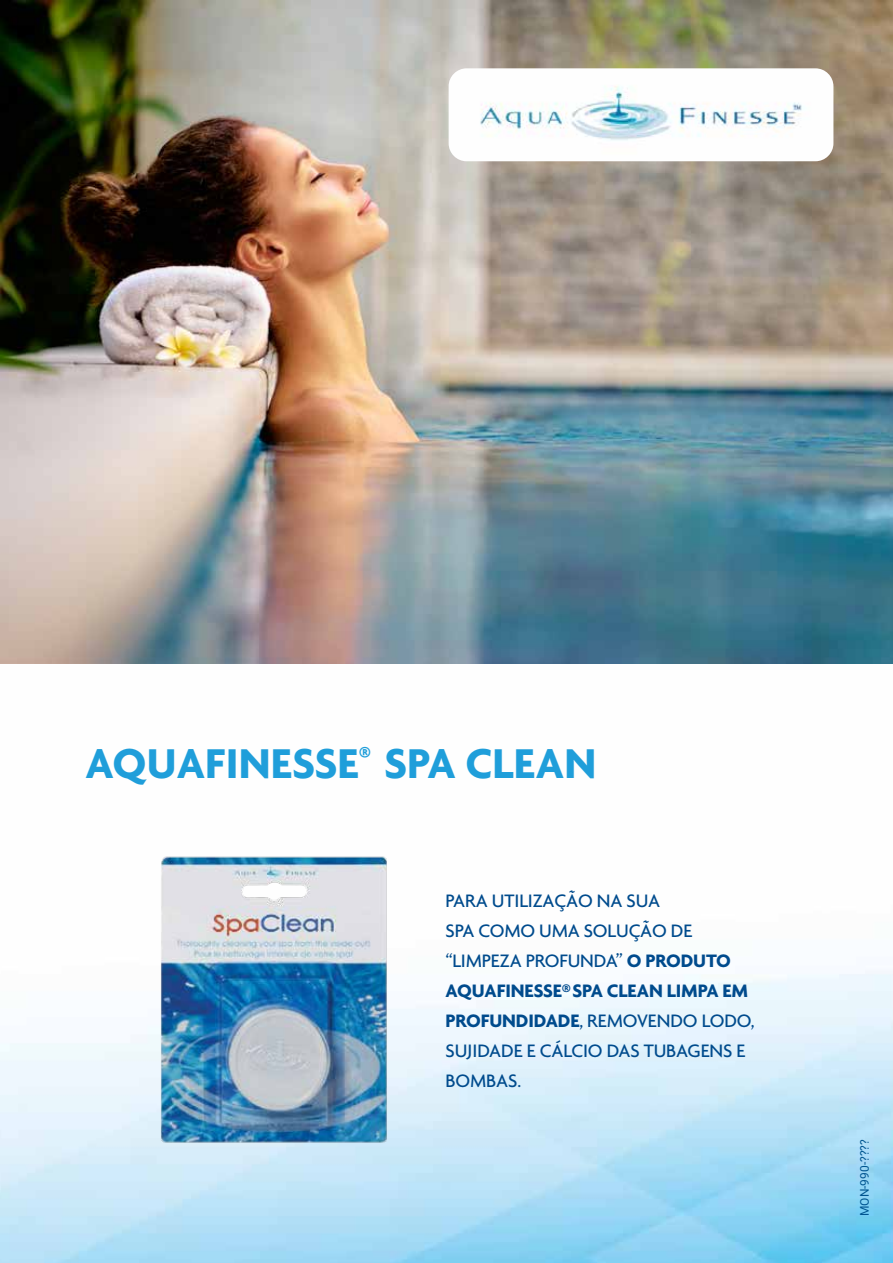
<style>
.page{position:relative;width:893px;height:1263px;background:#fff}
.page>*{position:absolute;margin:0;border:0;box-sizing:border-box;transform-origin:0 0}
.t1{font:700 45px "Agenda";letter-spacing:.005em;color:#1f9eda}
.t2{font:500 19.5px/30px "Agenda";letter-spacing:-.005em;color:#004b8d}
.t3{font:12px "Roboto";color:#005590}
.s1{font-weight:700}
</style>
<div class="page">
<img style="left:0;top:663px;width:893px;height:600px">
<img style="left:0;top:0;width:893px;height:663px">
<img style="left:449px;top:68px;width:384px;height:93px">
<img style="left:147px;top:837px;width:255px;height:322px">
<h1 class="t1" style="left:85px;top:736px;width:512px">AQUAFINESSE<sup>®</sup> SPA CLEAN</h1>
<p class="t2" style="left:445px;top:885px;width:311px">PARA UTILIZAÇÃO NA SUA<br>SPA COMO UMA SOLUÇÃO DE “LIMPEZA PROFUNDA” <span class="s1">O PRODUTO<br>AQUAFINESSE® SPA CLEAN LIMPA EM<br>PROFUNDIDADE</span>, REMOVENDO LODO,<br>SUJIDADE E CÁLCIO DAS TUBAGENS E<br>BOMBAS.</p>
<p class="t3" style="left:856px;top:1216px;width:78px;rotate:-90deg">MON-990-????</p>
</div>
